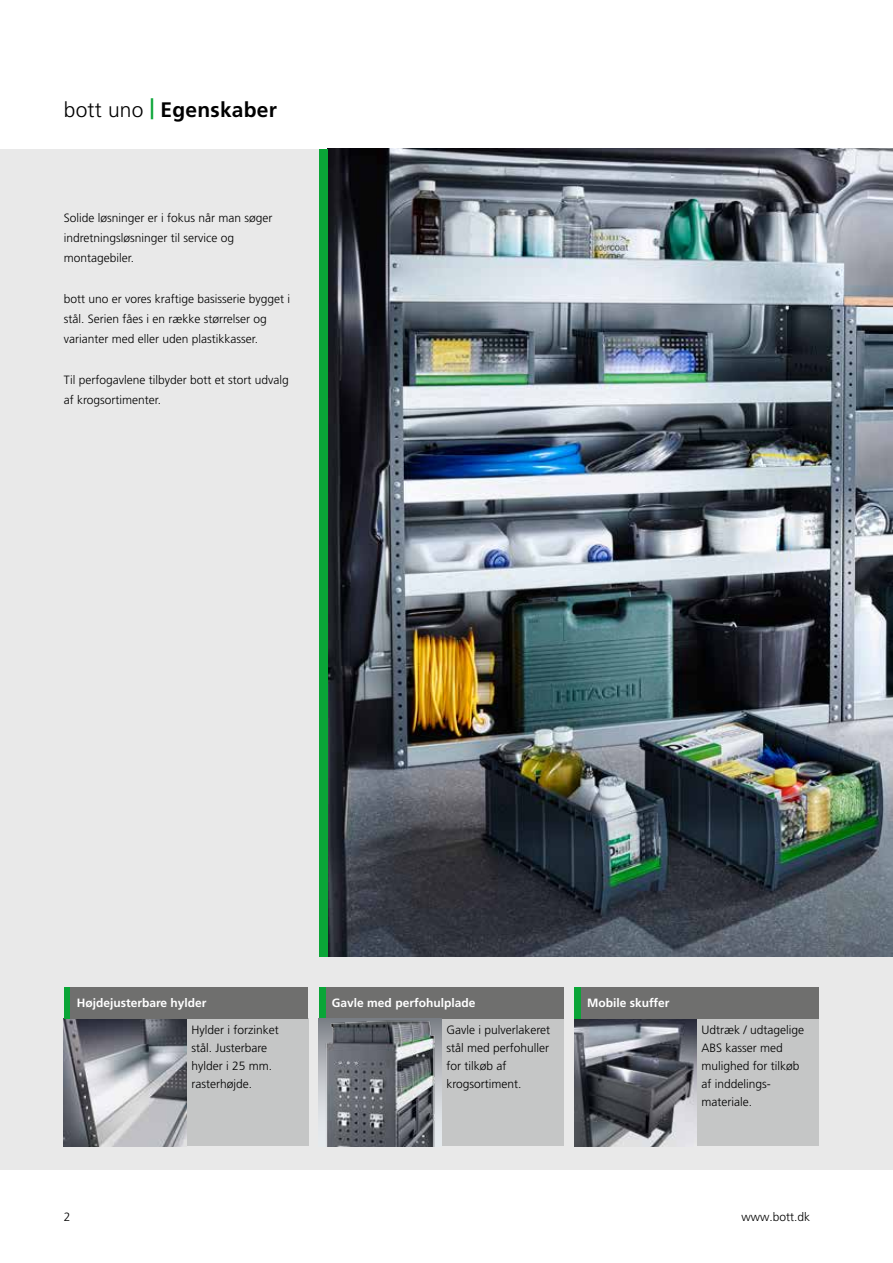
<style>
.page{position:relative;width:893px;height:1263px;background:#fff}
.page>*{position:absolute;margin:0;border:0;box-sizing:border-box;transform-origin:0 0}
.t1{font:700 21px "Frutiger LT Pro";letter-spacing:.01em;color:#000}
.t2{font:300 12px/18px "Frutiger LT Pro";color:#000}
.t3{font:700 12px "Frutiger LT Pro";color:#fff}
.s1{font-weight:300}
.s2{color:#0aa537}
</style>
<div class="page">
<div style="left:0;top:149px;width:893px;height:1020px;background:#e9e9e9"></div>
<img style="left:327px;top:149px;width:566px;height:808px">
<div style="left:319px;top:149px;width:8px;height:808px;background:#0aa537"></div>
<div style="left:186px;top:1018px;width:122px;height:128px;background:#c5c6c6"></div>
<img style="left:64px;top:1018px;width:122px;height:128px">
<div style="left:64px;top:986px;width:6px;height:32px;background:#0aa537"></div>
<div style="left:70px;top:986px;width:238px;height:32px;background:#6f6f6e"></div>
<div style="left:441px;top:1018px;width:122px;height:128px;background:#c5c6c6"></div>
<div style="left:319px;top:986px;width:7px;height:32px;background:#0aa537"></div>
<div style="left:326px;top:986px;width:237px;height:32px;background:#6f6f6e"></div>
<div style="left:696px;top:1018px;width:123px;height:128px;background:#c5c6c6"></div>
<img style="left:574px;top:1018px;width:122px;height:128px">
<img style="left:319px;top:1018px;width:122px;height:128px">
<div style="left:574px;top:986px;width:7px;height:32px;background:#0aa537"></div>
<div style="left:581px;top:986px;width:238px;height:32px;background:#6f6f6e"></div>
<h1 class="t1" style="left:64px;top:97px;width:215px"><span class="s1">bott uno</span> <span class="s2">|</span> Egenskaber</h1>
<p class="t2" style="left:64px;top:207px;width:210px;line-height:20.2px">Solide løsninger er i fokus når man søger indretningsløsninger til service og montagebiler.</p>
<p class="t2" style="left:64px;top:288px;width:228px;line-height:20.2px">bott uno er vores kraftige basisserie bygget i stål. Serien fåes i en række størrelser og varianter med eller uden plastikkasser.</p>
<p class="t2" style="left:64px;top:369px;width:226px;line-height:20.2px">Til perfogavlene tilbyder bott et stort udvalg af krogsortimenter.</p>
<p class="t3" style="left:77px;top:996px;width:131px">Højdejusterbare hylder</p>
<p class="t2" style="left:191px;top:1021px;width:89px">Hylder i forzinket stål. Justerbare hylder i 25 mm. rasterhøjde.</p>
<p class="t3" style="left:332px;top:996px;width:145px">Gavle med perfohulplade</p>
<p class="t2" style="left:446px;top:1021px;width:105px">Gavle i pulverlakeret stål med perfohuller for tilkøb af krogsortiment.</p>
<p class="t3" style="left:587px;top:996px;width:84px">Mobile skuffer</p>
<p class="t2" style="left:702px;top:1021px;width:104px">Udtræk / udtagelige<br>ABS kasser med mulighed for tilkøb af inddelings&shy;materiale.</p>
<p class="t2" style="left:64px;top:1208px;width:8px">2</p>
<p class="t2" style="left:741px;top:1208px;width:70px">www.bott.dk</p>
</div>
